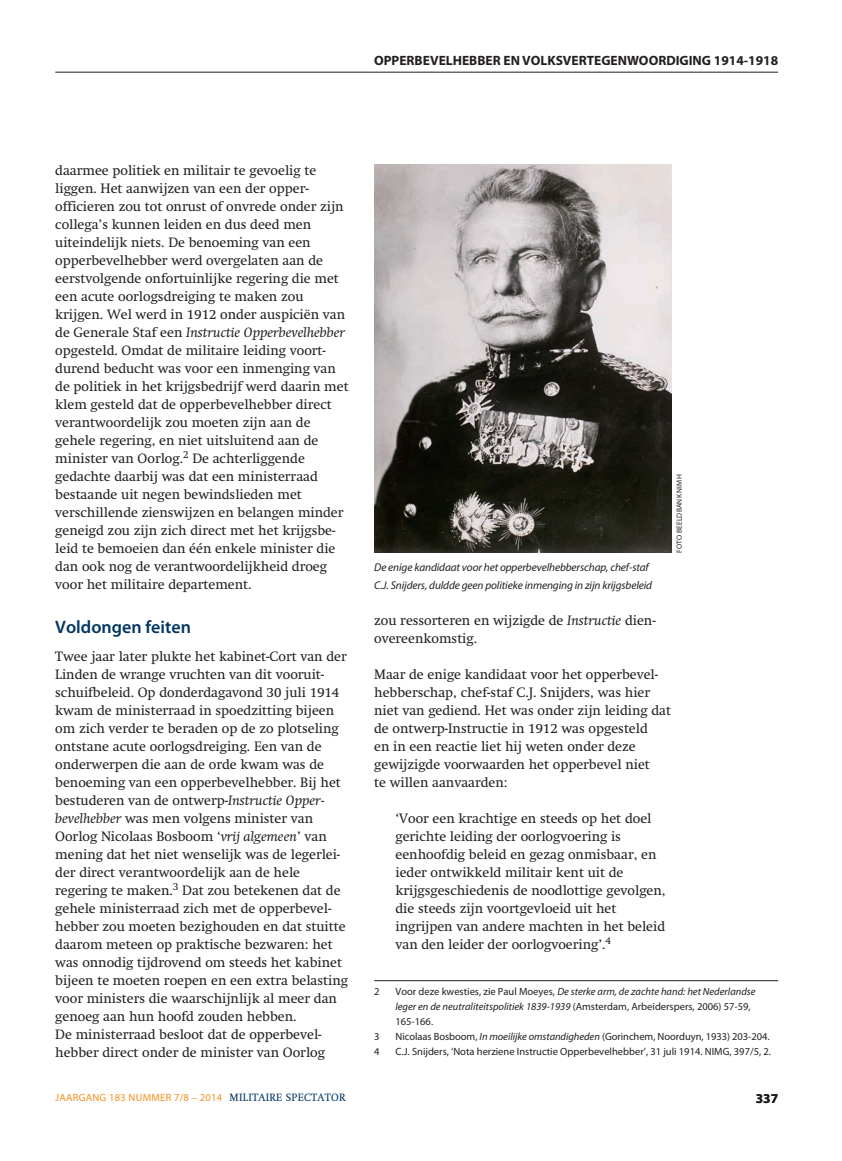
<style>
.page{position:relative;width:842px;height:1161px;background:#fff}
.page>*{position:absolute;margin:0;border:0;box-sizing:border-box;transform-origin:0 0}
.t1{font:600 18px "Myriad Pro";color:#003562}
.t2{font:13.5px/18px "Swift";color:#231f20}
.t3{font:700 13.5px "Myriad Pro";color:#231f20}
.t4{font:italic 11.25px/18px "Myriad Pro";letter-spacing:-.01em;color:#231f20}
.t5{font:10.5px "Myriad Pro";color:#231f20}
.t6{font:italic 10.5px/15px "Myriad Pro";color:#231f20}
.t7{font:10.5px "Myriad Pro";letter-spacing:.025em;color:#f68f1e}
.t8{font:7.5px "Myriad Pro";letter-spacing:.02em;color:#231f20}
.s1{font-style:italic}
.s2{font-style:normal}
.s3{font-family:"Swift";color:#003562}
</style>
<div class="page">
<hr style="left:55px;top:72px;width:723px;height:1px;background:#231f20">
<img style="left:374px;top:165px;width:298px;height:388px">
<hr style="left:374px;top:980px;width:404px;height:1px;background:#231f20">
<p class="t3" style="left:374px;top:53px;width:406px">OPPERBEVELHEBBER EN VOLKSVERTEGENWOORDIGING 1914-1918</p>
<p class="t2" style="left:55px;top:161px;width:295px">daarmee politiek en militair te gevoelig te liggen. Het aanwijzen van een der opper&shy;officieren zou tot onrust of onvrede onder zijn collega’s kunnen leiden en dus deed men uiteindelijk niets. De benoeming van een opperbevelhebber werd overgelaten aan de eerstvolgende onfortuinlijke regering die met een acute oorlogsdreiging te maken zou krijgen. Wel werd in 1912 onder auspiciën van de Generale Staf een <span class="s1">Instructie Opperbevelhebber </span>opgesteld. Omdat de militaire leiding voort&shy;durend beducht was voor een inmenging van de politiek in het krijgsbedrijf werd daarin met klem gesteld dat de opperbevelhebber direct verantwoordelijk zou moeten zijn aan de gehele regering, en niet uitsluitend aan de minister van Oorlog.<sup>2</sup> De achterliggende gedachte daarbij was dat een ministerraad bestaande uit negen bewindslieden met verschillende zienswijzen en belangen minder geneigd zou zijn zich direct met het krijgsbe&shy;leid te bemoeien dan één enkele minister die dan ook nog de verantwoordelijkheid droeg voor het militaire departement.</p>
<h1 class="t1" style="left:55px;top:617px;width:137px">Voldongen feiten</h1>
<p class="t2" style="left:55px;top:647px;width:294px">Twee jaar later plukte het kabinet-Cort van der Linden de wrange vruchten van dit vooruit&shy;schuifbeleid. Op donderdagavond 30 juli 1914 kwam de ministerraad in spoedzitting bijeen om zich verder te beraden op de zo plotseling ontstane acute oorlogsdreiging. Een van de onderwerpen die aan de orde kwam was de benoeming van een opperbevelhebber. Bij het bestuderen van de ontwerp-<span class="s1">Instructie Opper&shy;bevelhebber</span> was men volgens minister van Oorlog Nicolaas Bosboom ‘<span class="s1">vrij algemeen</span>’ van mening dat het niet wenselijk was de legerlei&shy;der direct verantwoordelijk aan de hele regering te maken.<sup>3</sup> Dat zou betekenen dat de gehele ministerraad zich met de opperbevel&shy;hebber zou moeten bezighouden en dat stuitte daarom meteen op praktische bezwaren: het was onnodig tijdrovend om steeds het kabinet bijeen te moeten roepen en een extra belasting voor ministers die waarschijnlijk al meer dan genoeg aan hun hoofd zouden hebben.<br>De ministerraad besloot dat de opperbevel&shy;hebber direct onder de minister van Oorlog</p>
<p class="t4" style="left:374px;top:558px;width:279px">De enige kandidaat voor het opperbevelhebberschap, chef-staf<br>C.J. Snijders, duldde geen politieke inmenging in zijn krijgsbeleid</p>
<p class="t8" style="left:675px;top:553px;width:80px;rotate:-90deg">FOTO BEELDBANK NIMH</p>
<p class="t2" style="left:374px;top:611px;width:283px">zou ressorteren en wijzigde de <span class="s1">Instructie</span> dien&shy;overeenkomstig.</p>
<p class="t2" style="left:374px;top:665px;width:298px">Maar de enige kandidaat voor het opperbevel&shy;hebberschap, chef-staf C.J. Snijders, was hier niet van gediend. Het was onder zijn leiding dat de ontwerp-Instructie in 1912 was opgesteld<br>en in een reactie liet hij weten onder deze gewijzigde voorwaarden het opperbevel niet<br>te willen aanvaarden:</p>
<p class="t2" style="left:395px;top:809px;width:272px">‘Voor een krachtige en steeds op het doel gerichte leiding der oorlogvoering is eenhoofdig beleid en gezag onmisbaar, en ieder ontwikkeld militair kent uit de krijgsgeschiedenis de noodlottige gevolgen, die steeds zijn voortgevloeid uit het ingrijpen van andere machten in het beleid van den leider der oorlogvoering’.<sup>4</sup></p>
<p class="t5" style="left:374px;top:986px;width:7px">2</p>
<p class="t6" style="left:395px;top:984px;width:362px"><span class="s2">Voor deze kwesties, zie Paul Moeyes,</span> De sterke arm, de zachte hand: het Nederlandse leger en de neutraliteitspolitiek 1839-1939 <span class="s2">(Amsterdam, Arbeiderspers, 2006) 57-59,<br>165-166.</span></p>
<p class="t5" style="left:374px;top:1031px;width:7px">3</p>
<p class="t5" style="left:395px;top:1031px;width:376px">Nicolaas Bosboom, <span class="s1">In moeilijke omstandigheden</span> (Gorinchem, Noorduyn, 1933) 203-204.</p>
<p class="t5" style="left:374px;top:1046px;width:7px">4</p>
<p class="t5" style="left:395px;top:1046px;width:377px">C.J. Snijders, ‘Nota herziene Instructie Opperbevelhebber’, 31 juli 1914. NIMG, 397/5, 2.</p>
<p class="t7" style="left:55px;top:1091px;width:292px">JAARGANG 183 NUMMER 7/8 – 2014 <span class="s3">MILITAIRE SPECTATOR</span></p>
<p class="t3" style="left:756px;top:1091px;width:24px">337</p>
</div>
